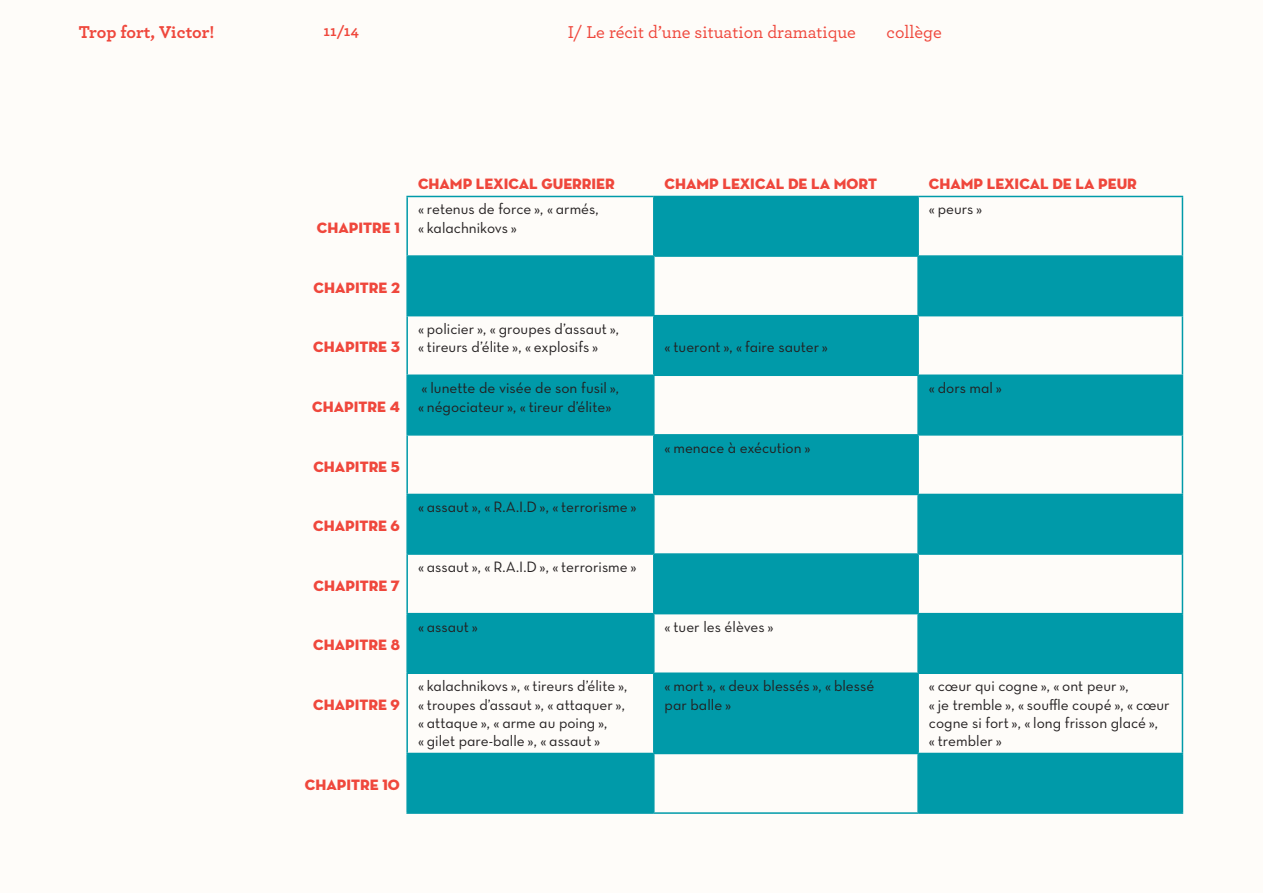
<style>
.page{position:relative;width:1263px;height:893px;background:#fefcf9}
.page>*{position:absolute;margin:0;border:0;box-sizing:border-box;transform-origin:0 0}
.t1{font:500 18px "Archer Pro";color:#ef473c}
.t2{font:700 18px "Archer Pro";color:#ef473c}
.t3{font:15.3px/18.3px "Neutra Text Book Alt";color:#231f20}
.t4{font:15.3px "Neutra Disp Titling";color:#ef473c}
.t5{font:700 15px "Archer Pro";color:#ef473c}
</style>
<div class="page">
<svg style="left:408px;top:197px;width:774px;height:615px"></svg>
<hr style="left:406px;top:197px;width:2px;height:58px;background:#009aa9">
<hr style="left:406px;top:257px;width:2px;height:58px;background:#009aa9">
<hr style="left:406px;top:434px;width:248px;height:2px;background:#009aa9">
<hr style="left:406px;top:494px;width:248px;height:1px;background:#009aa9">
<hr style="left:406px;top:553px;width:248px;height:2px;background:#009aa9">
<hr style="left:406px;top:613px;width:248px;height:1px;background:#009aa9">
<hr style="left:406px;top:672px;width:248px;height:2px;background:#009aa9">
<hr style="left:406px;top:753px;width:248px;height:1px;background:#009aa9">
<hr style="left:406px;top:812px;width:248px;height:2px;background:#009aa9">
<hr style="left:406px;top:255px;width:248px;height:2px;background:#009aa9">
<hr style="left:406px;top:315px;width:247px;height:1px;background:#009aa9">
<hr style="left:406px;top:316px;width:2px;height:58px;background:#009aa9">
<hr style="left:406px;top:374px;width:248px;height:2px;background:#009aa9">
<hr style="left:406px;top:376px;width:2px;height:58px;background:#009aa9">
<hr style="left:406px;top:436px;width:2px;height:58px;background:#009aa9">
<hr style="left:406px;top:495px;width:2px;height:58px;background:#009aa9">
<hr style="left:406px;top:555px;width:2px;height:58px;background:#009aa9">
<hr style="left:406px;top:614px;width:2px;height:58px;background:#009aa9">
<hr style="left:406px;top:674px;width:2px;height:79px;background:#009aa9">
<hr style="left:406px;top:754px;width:2px;height:58px;background:#009aa9">
<hr style="left:406px;top:196px;width:248px;height:1px;background:#009aa9">
<hr style="left:654px;top:196px;width:264px;height:1px;background:#009aa9">
<hr style="left:918px;top:196px;width:265px;height:1px;background:#009aa9">
<hr style="left:653px;top:197px;width:1px;height:58px;background:#009aa9">
<hr style="left:653px;top:257px;width:1px;height:58px;background:#009aa9">
<hr style="left:654px;top:255px;width:264px;height:2px;background:#009aa9">
<hr style="left:918px;top:255px;width:265px;height:2px;background:#009aa9">
<hr style="left:653px;top:315px;width:265px;height:1px;background:#009aa9">
<hr style="left:918px;top:315px;width:265px;height:1px;background:#009aa9">
<hr style="left:653px;top:316px;width:1px;height:58px;background:#009aa9">
<hr style="left:654px;top:374px;width:264px;height:2px;background:#009aa9">
<hr style="left:918px;top:374px;width:265px;height:2px;background:#009aa9">
<hr style="left:653px;top:376px;width:1px;height:58px;background:#009aa9">
<hr style="left:654px;top:434px;width:264px;height:2px;background:#009aa9">
<hr style="left:653px;top:436px;width:1px;height:58px;background:#009aa9">
<hr style="left:918px;top:434px;width:265px;height:2px;background:#009aa9">
<hr style="left:654px;top:494px;width:264px;height:1px;background:#009aa9">
<hr style="left:653px;top:495px;width:1px;height:58px;background:#009aa9">
<hr style="left:918px;top:494px;width:265px;height:1px;background:#009aa9">
<hr style="left:654px;top:553px;width:264px;height:2px;background:#009aa9">
<hr style="left:653px;top:555px;width:1px;height:58px;background:#009aa9">
<hr style="left:918px;top:553px;width:265px;height:2px;background:#009aa9">
<hr style="left:654px;top:613px;width:264px;height:1px;background:#009aa9">
<hr style="left:653px;top:614px;width:1px;height:58px;background:#009aa9">
<hr style="left:918px;top:613px;width:265px;height:1px;background:#009aa9">
<hr style="left:654px;top:672px;width:264px;height:2px;background:#009aa9">
<hr style="left:653px;top:674px;width:1px;height:79px;background:#009aa9">
<hr style="left:918px;top:672px;width:265px;height:2px;background:#009aa9">
<hr style="left:654px;top:753px;width:264px;height:1px;background:#009aa9">
<hr style="left:653px;top:754px;width:1px;height:58px;background:#009aa9">
<hr style="left:918px;top:753px;width:265px;height:1px;background:#009aa9">
<hr style="left:654px;top:812px;width:264px;height:2px;background:#009aa9">
<hr style="left:918px;top:812px;width:265px;height:2px;background:#009aa9">
<hr style="left:917px;top:197px;width:2px;height:58px;background:#009aa9">
<hr style="left:1182px;top:197px;width:1px;height:58px;background:#009aa9">
<hr style="left:917px;top:257px;width:2px;height:58px;background:#009aa9">
<hr style="left:1182px;top:257px;width:1px;height:58px;background:#009aa9">
<hr style="left:917px;top:316px;width:2px;height:58px;background:#009aa9">
<hr style="left:1182px;top:316px;width:1px;height:58px;background:#009aa9">
<hr style="left:917px;top:376px;width:2px;height:58px;background:#009aa9">
<hr style="left:1182px;top:376px;width:1px;height:58px;background:#009aa9">
<hr style="left:917px;top:436px;width:2px;height:58px;background:#009aa9">
<hr style="left:1182px;top:436px;width:1px;height:58px;background:#009aa9">
<hr style="left:917px;top:495px;width:2px;height:58px;background:#009aa9">
<hr style="left:1182px;top:495px;width:1px;height:58px;background:#009aa9">
<hr style="left:917px;top:555px;width:2px;height:58px;background:#009aa9">
<hr style="left:1182px;top:555px;width:1px;height:58px;background:#009aa9">
<hr style="left:917px;top:614px;width:2px;height:58px;background:#009aa9">
<hr style="left:1182px;top:614px;width:1px;height:58px;background:#009aa9">
<hr style="left:917px;top:674px;width:2px;height:79px;background:#009aa9">
<hr style="left:1182px;top:674px;width:1px;height:79px;background:#009aa9">
<hr style="left:917px;top:754px;width:2px;height:58px;background:#009aa9">
<hr style="left:1182px;top:754px;width:1px;height:58px;background:#009aa9">
<p class="t2" style="left:79px;top:18px;width:137px">Trop fort, Victor!</p>
<p class="t5" style="left:324px;top:19px;width:37px">11/14</p>
<p class="t1" style="left:568px;top:19px;width:290px">I/ Le récit d’une situation dramatique</p>
<p class="t1" style="left:887px;top:19px;width:57px">collège</p>
<p class="t4" style="left:317px;top:218px;width:85px">CHAPITRE 1</p>
<p class="t4" style="left:418px;top:174px;width:198px">CHAMP LEXICAL GUERRIER</p>
<p class="t4" style="left:665px;top:174px;width:214px">CHAMP LEXICAL DE LA MORT</p>
<p class="t4" style="left:929px;top:174px;width:209px">CHAMP LEXICAL DE LA PEUR</p>
<p class="t3" style="left:418px;top:200px;width:182px">« retenus de force », « armés, « kalachnikovs »</p>
<p class="t3" style="left:929px;top:200px;width:55px">« peurs »</p>
<p class="t4" style="left:314px;top:278px;width:88px">CHAPITRE 2</p>
<p class="t4" style="left:313px;top:338px;width:88px">CHAPITRE 3</p>
<p class="t4" style="left:312px;top:397px;width:89px">CHAPITRE 4</p>
<p class="t4" style="left:313px;top:457px;width:88px">CHAPITRE 5</p>
<p class="t4" style="left:313px;top:516px;width:88px">CHAPITRE 6</p>
<p class="t4" style="left:313px;top:576px;width:88px">CHAPITRE 7</p>
<p class="t4" style="left:313px;top:636px;width:88px">CHAPITRE 8</p>
<p class="t4" style="left:313px;top:695px;width:88px">CHAPITRE 9</p>
<p class="t4" style="left:305px;top:775px;width:97px">CHAPITRE 10</p>
<p class="t3" style="left:418px;top:319px;width:202px">« policier », « groupes d’assaut », « tireurs d’élite », « explosifs »</p>
<p class="t3" style="left:665px;top:337px;width:165px">« tueront », « faire sauter »</p>
<p class="t3" style="left:418px;top:379px;width:202px">« lunette de visée de son fusil », « négociateur », « tireur d’élite»</p>
<p class="t3" style="left:929px;top:379px;width:74px">« dors mal »</p>
<p class="t3" style="left:418px;top:498px;width:220px">« assaut », « R.A.I.D », « terrorisme »</p>
<p class="t3" style="left:418px;top:557px;width:220px">« assaut », « R.A.I.D », « terrorisme »</p>
<p class="t3" style="left:665px;top:438px;width:147px">« menace à exécution »</p>
<p class="t3" style="left:418px;top:617px;width:61px">« assaut »</p>
<p class="t3" style="left:665px;top:617px;width:110px">« tuer les élèves »</p>
<p class="t3" style="left:418px;top:677px;width:211px">« kalachnikovs », « tireurs d’élite », « troupes d’assaut », « attaquer », « attaque », « arme au poing »,<br>« gilet pare-balle », « assaut »</p>
<p class="t3" style="left:665px;top:677px;width:211px">« mort », « deux blessés », « blessé par balle »</p>
<p class="t3" style="left:929px;top:677px;width:242px">« cœur qui cogne », « ont peur »,<br>« je tremble », « souffle coupé », « cœur cogne si fort », « long frisson glacé »,<br>« trembler »</p>
</div>
